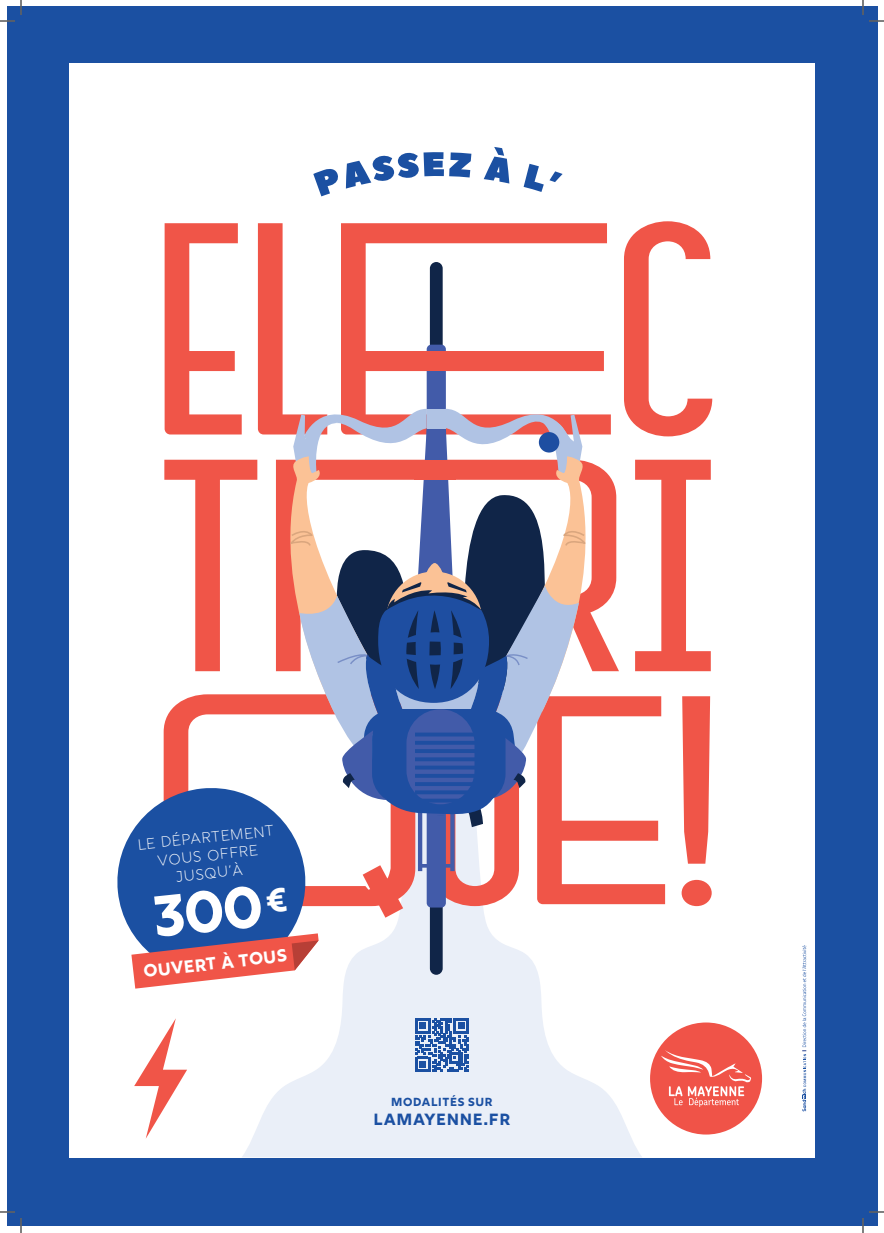
<style>
.page{position:relative;width:884px;height:1233px;background:#fff}
.page>*{position:absolute;margin:0;border:0;box-sizing:border-box;transform-origin:0 0}
.t1{font:57.8px "Rig Bold Face";color:#fff}
.t2{font:17.4px "Rig Bold Face";color:#fff}
.t3{font:16.2px "Rig Bold Face";color:#1b50a2}
.t4{font:14.8px/17.8px "Rig Light Face";color:#fff;text-align:center}
.t5{font:11.7px "Rig Bold Face";color:#1b50a2}
</style>
<div class="page">
<div style="left:7px;top:7px;width:870px;height:1219px;background:#1b50a2"></div>
<div style="left:69px;top:63px;width:746px;height:1094px;background:#fff"></div>
<svg style="left:242px;top:988px;width:400px;height:169px;fill:#eaeff8"></svg>
<svg style="left:313px;top:169px;width:25px;height:27px"></svg>
<svg style="left:346px;top:152px;width:125px;height:37px"></svg>
<svg style="left:484px;top:147px;width:25px;height:36px"></svg>
<svg style="left:524px;top:164px;width:39px;height:28px"></svg>
<div style="left:650px;top:1022px;width:112px;height:112px;background:#f05348;border-radius:50%"></div>
<svg style="left:661px;top:1050px;width:90px;height:57px"></svg>
<svg style="left:415px;top:1018px;width:54px;height:54px;background:#5d82bd"></svg>
<svg style="left:134px;top:1018px;width:53px;height:120px"></svg>
<svg style="left:802px;top:945px;width:4px;height:166px"></svg>
<svg style="left:117px;top:221px;width:595px;height:767px"></svg>
<svg style="left:0;top:1211px;width:15px;height:1px"></svg>
<svg style="left:869px;top:1211px;width:15px;height:1px"></svg>
<svg style="left:0;top:0;width:22px;height:22px"></svg>
<svg style="left:20px;top:1218px;width:2px;height:15px"></svg>
<svg style="left:862px;top:0;width:22px;height:22px"></svg>
<svg style="left:862px;top:1218px;width:2px;height:15px"></svg>
<p class="t4" style="left:137px;top:837px;width:139px;rotate:-6deg">le département vous offre jusqu’à</p>
<h1 class="t1" style="left:148px;top:881px;width:140px;rotate:-6deg">300<sup>€</sup></h1>
<p class="t2" style="left:142px;top:961px;width:147px;rotate:-7deg">OUVERT À TOUS</p>
<p class="t5" style="left:391px;top:1094px;width:104px">MODALITÉS SUR</p>
<p class="t3" style="left:373px;top:1109px;width:139px">LAMAYENNE.FR</p>
</div>
